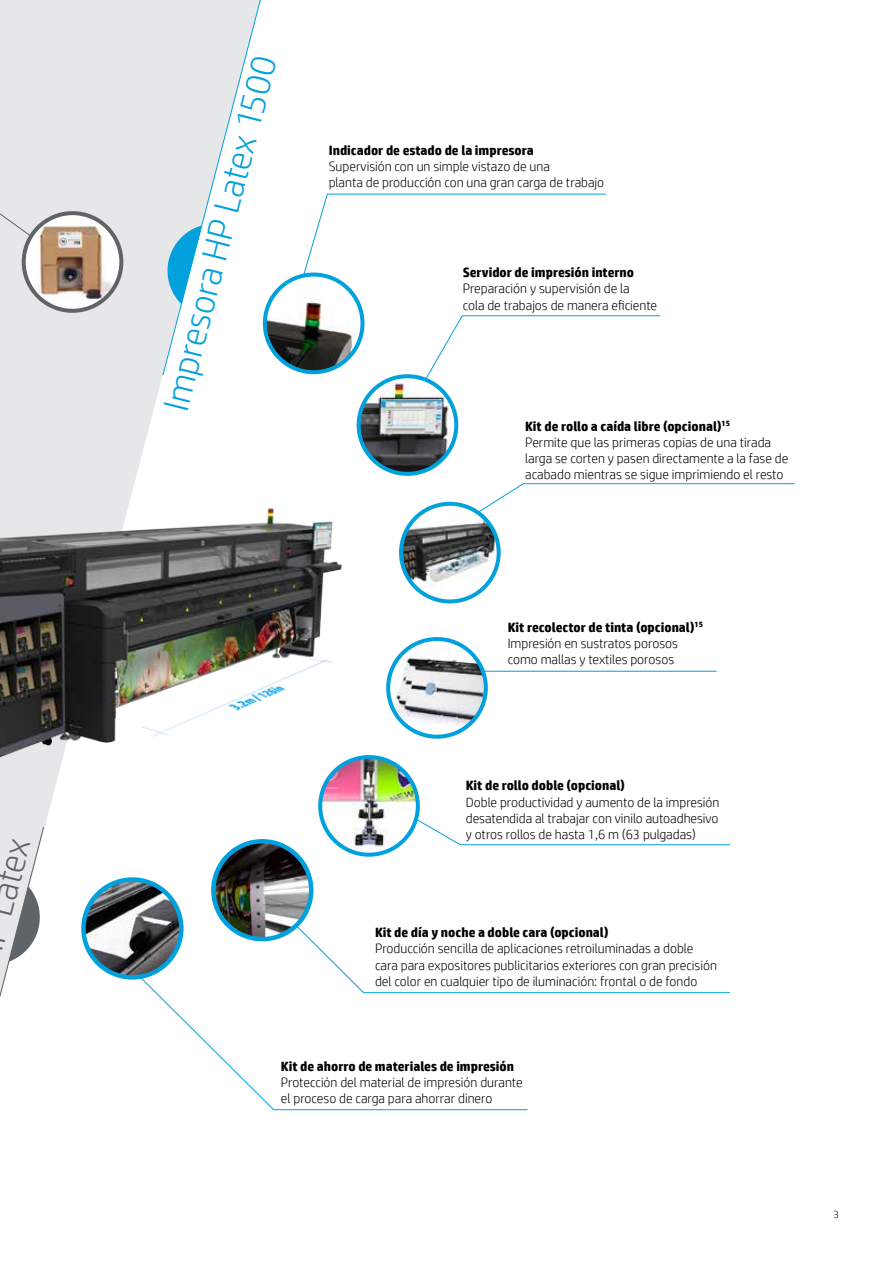
<style>
.page{position:relative;width:893px;height:1263px;background:#fff}
.page>*{position:absolute;margin:0;border:0;box-sizing:border-box;transform-origin:0 0}
.t1{font:300 36px "HP Simplified";color:#00a1dd}
.t2{font:300 36px "HP Simplified";color:#5e6468}
.t3{font:300 13.5px/16.2px "HP Simplified";color:#000}
.t4{font:700 13.5px "HP Simplified";color:#000}
.t5{font:300 10.5px "HP Simplified";color:#000}
.s1{font-weight:700}
</style>
<div class="page">
<img style="left:261px;top:841px;width:50px;height:98px">
<div style="left:211px;top:839px;width:102px;height:102px;border:4px solid #00a1dd;border-radius:50%"></div>
<hr style="left:462px;top:315px;width:198px;height:1px;background:#00a1dd">
<hr style="left:523px;top:483px;width:272px;height:1px;background:#00a1dd">
<hr style="left:481px;top:671px;width:235px;height:1px;background:#00a1dd">
<hr style="left:327px;top:194px;width:279px;height:1px;background:#00a1dd">
<hr style="left:460px;top:844px;width:270px;height:1px;background:#00a1dd">
<hr style="left:364px;top:992px;width:366px;height:1px;background:#00a1dd">
<hr style="left:274px;top:1109px;width:253px;height:1px;background:#00a1dd">
<svg style="left:303px;top:194px;width:25px;height:81px"></svg>
<svg style="left:476px;top:483px;width:48px;height:27px"></svg>
<svg style="left:418px;top:818px;width:43px;height:27px"></svg>
<svg style="left:161px;top:999px;width:113px;height:111px"></svg>
<svg style="left:295px;top:924px;width:69px;height:69px"></svg>
<svg style="left:0;top:0;width:261px;height:999px;fill:#e6e7e8"></svg>
<div style="left:0;top:166px;width:31px;height:70px;background:#e6e7e8"></div>
<svg style="left:0;top:826px;width:45px;height:173px"></svg>
<svg style="left:162px;top:0;width:128px;height:376px"></svg>
<svg style="left:427px;top:315px;width:36px;height:61px"></svg>
<img style="left:0;top:453px;width:362px;height:340px">
<img style="left:359px;top:376px;width:96px;height:98px">
<div style="left:357px;top:374px;width:101px;height:102px;border:4px solid #00a1dd;border-radius:50%"></div>
<img style="left:265px;top:275px;width:97px;height:97px;border-radius:49px">
<div style="left:263px;top:273px;width:101px;height:101px;border:4px solid #00a1dd;border-radius:50%"></div>
<img style="left:401px;top:510px;width:98px;height:87px">
<div style="left:399px;top:502px;width:102px;height:101px;border:4px solid #00a1dd;border-radius:50%"></div>
<img style="left:320px;top:758px;width:98px;height:94px">
<div style="left:318px;top:755px;width:102px;height:102px;border:4px solid #00a1dd;border-radius:50%"></div>
<img style="left:388px;top:639px;width:98px;height:98px;border-radius:49px">
<div style="left:386px;top:637px;width:102px;height:102px;border:4px solid #00a1dd;border-radius:50%"></div>
<img style="left:24px;top:213px;width:97px;height:98px;border-radius:49px">
<div style="left:22px;top:211px;width:101px;height:102px;border:4px solid #5e6468;border-radius:50%"></div>
<h1 class="t2" style="left:-24px;top:910px;width:81px;rotate:-76deg">Latex</h1>
<h1 class="t1" style="left:153px;top:404px;width:366px;rotate:-76deg">Impresora HP Latex 1500</h1>
<p class="t4" style="left:329px;top:141px;width:207px">Indicador de estado de la impresora</p>
<p class="t3" style="left:329px;top:158px;width:277px">Supervisión con un simple vistazo de una<br>planta de producción con una gran carga de trabajo</p>
<p class="t4" style="left:463px;top:264px;width:173px">Servidor de impresión interno</p>
<p class="t3" style="left:463px;top:280px;width:196px">Preparación y supervisión de la<br>cola de trabajos de manera eficiente</p>
<p class="t3" style="left:525px;top:417px;width:265px"><span class="s1">Kit de rollo a caída libre (opcional)</span><sup>15<br></sup>Permite que las primeras copias de una tirada larga se corten y pasen directamente a la fase de acabado mientras se sigue imprimiendo el resto</p>
<p class="t3" style="left:508px;top:619px;width:197px"><span class="s1">Kit recolector de tinta (opcional)</span><sup>15<br></sup>Impresión en sustratos porosos como mallas y textiles porosos</p>
<p class="t4" style="left:466px;top:777px;width:161px">Kit de rollo doble (opcional)</p>
<p class="t3" style="left:466px;top:793px;width:255px;text-align:justify">Doble productividad y aumento de la impresión desatendida al trabajar con vinilo autoadhesivo y otros rollos de hasta 1,6 m (63 pulgadas)</p>
<p class="t4" style="left:375px;top:924px;width:235px">Kit de día y noche a doble cara (opcional)</p>
<p class="t3" style="left:375px;top:940px;width:344px">Producción sencilla de aplicaciones retroiluminadas a doble cara para expositores publicitarios exteriores con gran precisión del color en cualquier tipo de iluminación: frontal o de fondo</p>
<p class="t4" style="left:281px;top:1057px;width:235px">Kit de ahorro de materiales de impresión</p>
<p class="t3" style="left:281px;top:1074px;width:243px">Protección del material de impresión durante el proceso de carga para ahorrar dinero</p>
<p class="t5" style="left:833px;top:1207px;width:7px">3</p>
</div>
